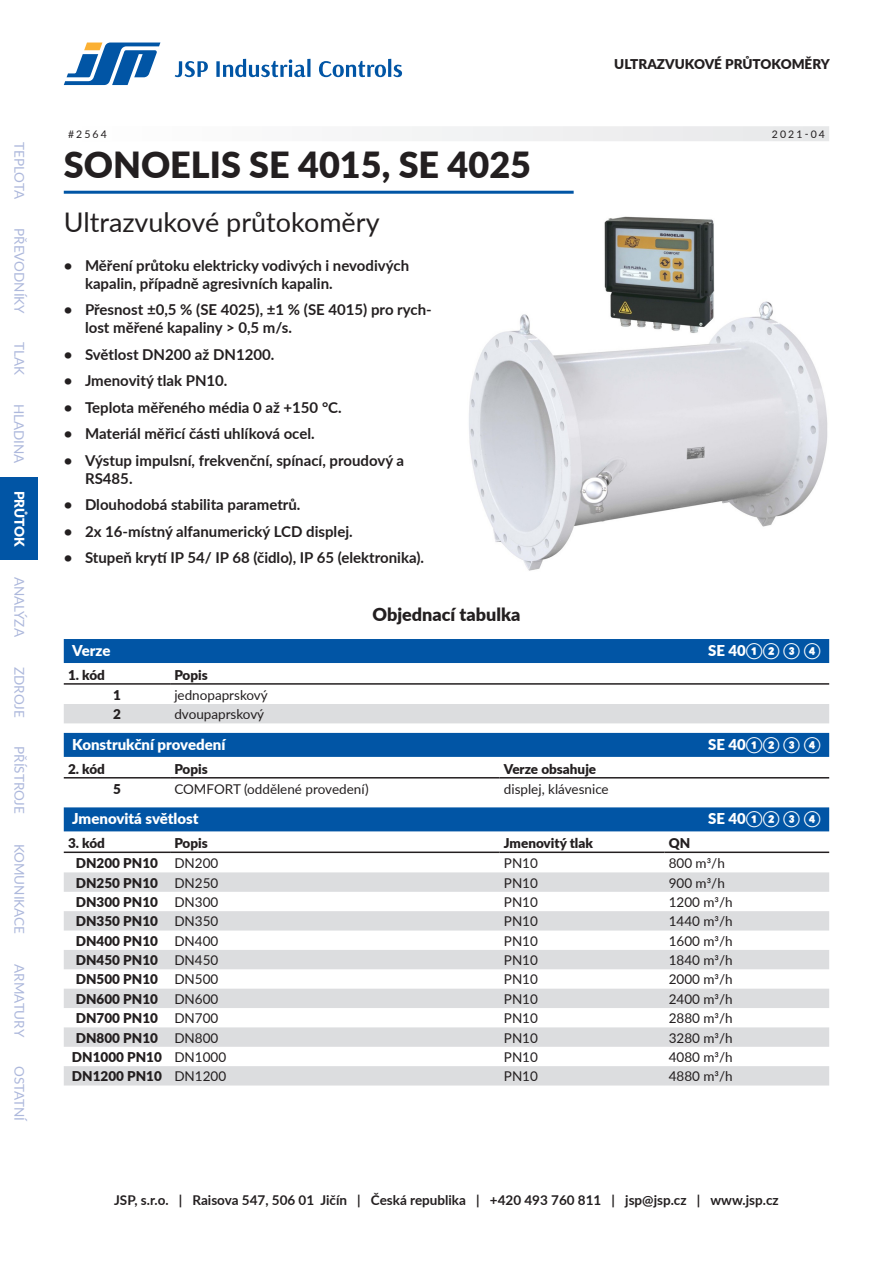
<style>
.page{position:relative;width:893px;height:1263px;background:#fff}
.page>*{position:absolute;margin:0;border:0;box-sizing:border-box;transform-origin:0 0}
.Produkt{font:900 36px "Lato";color:#231f20}
.Popis_produktu{font:27px "Lato";color:#231f20}
.Nadpis_1{font:900 18px "Lato";color:#231f20}
.t1{font:700 15px/18px "Lato";color:#231f20}
.Sekce{font:900 15px "Lato";color:#fff}
.Základ{font:13.5px "Lato";color:#231f20}
.t2{font:700 13.5px "Lato";color:#231f20}
.Kód{font:900 13.5px "Lato";color:#231f20}
.Záklaví{font:900 13.5px "Lato";color:#231f20}
.t3{font:13.5px "Lato";color:#adb8dc}
.t4{font:900 13.5px "Lato";color:#fff}
.Meta{font:10.5px "Lato";letter-spacing:.2em;color:#231f20}
</style>
<div class="page">
<svg style="left:64px;top:43px;width:96px;height:42px"></svg>
<svg style="left:175px;top:59px;width:227px;height:18px"></svg>
<div style="left:0;top:477px;width:38px;height:83px;background:#0155a5"></div>
<div style="left:64px;top:126px;width:765px;height:15px;background:#f2f3f4"></div>
<hr style="left:64px;top:191px;width:510px;height:3px;background:#0155a5">
<div style="left:64px;top:639px;width:765px;height:24px;background:#0155a5"></div>
<div style="left:64px;top:733px;width:765px;height:24px;background:#0155a5"></div>
<div style="left:64px;top:807px;width:765px;height:24px;background:#0155a5"></div>
<div style="left:64px;top:704px;width:765px;height:19px;background:#dcdddf"></div>
<hr style="left:64px;top:683px;width:106px;height:2px;background:#231f20">
<hr style="left:170px;top:683px;width:659px;height:2px;background:#231f20">
<hr style="left:64px;top:777px;width:106px;height:1px;background:#231f20">
<hr style="left:170px;top:777px;width:330px;height:1px;background:#231f20">
<hr style="left:500px;top:777px;width:329px;height:1px;background:#231f20">
<svg style="left:64px;top:872px;width:765px;height:213px;fill:#dcdddf"></svg>
<hr style="left:64px;top:851px;width:106px;height:2px;background:#231f20">
<hr style="left:170px;top:851px;width:330px;height:2px;background:#231f20">
<hr style="left:500px;top:851px;width:164px;height:2px;background:#231f20">
<hr style="left:664px;top:851px;width:165px;height:2px;background:#231f20">
<img style="left:469px;top:216px;width:359px;height:355px">
<p class="t3" style="left:29px;top:142px;width:58px;rotate:90deg">TEPLOTA</p>
<p class="t3" style="left:29px;top:228px;width:87px;rotate:90deg">PŘEVODNÍKY</p>
<p class="t3" style="left:29px;top:342px;width:34px;rotate:90deg">TLAK</p>
<p class="t3" style="left:29px;top:404px;width:61px;rotate:90deg">HLADINA</p>
<p class="t4" style="left:30px;top:491px;width:58px;rotate:90deg">PRŮTOK</p>
<p class="t3" style="left:29px;top:577px;width:61px;rotate:90deg">ANALÝZA</p>
<p class="t3" style="left:29px;top:667px;width:52px;rotate:90deg">ZDROJE</p>
<p class="t3" style="left:29px;top:746px;width:69px;rotate:90deg">PŘÍSTROJE</p>
<p class="t3" style="left:29px;top:844px;width:92px;rotate:90deg">KOMUNIKACE</p>
<p class="t3" style="left:29px;top:964px;width:74px;rotate:90deg">ARMATURY</p>
<p class="t3" style="left:29px;top:1066px;width:58px;rotate:90deg">OSTATNÍ</p>
<p class="Záklaví" style="left:614px;top:54px;width:20px">Ultrazvukové</p>
<p class="Záklaví" style="left:725px;top:54px;width:11px">průtokoměry</p>
<p class="Meta" style="left:68px;top:126px;width:40px">#2564</p>
<p class="Meta" style="left:772px;top:126px;width:55px">2021-04</p>
<p class="Produkt" style="left:64px;top:138px;width:469px">SONOELIS SE 4015, SE 4025</p>
<p class="Popis_produktu" style="left:64px;top:202px;width:317px">Ultrazvukové průtokoměry</p>
<p class="t1" style="left:85px;top:256px;width:326px;text-indent:-21px">• Měření průtoku elektricky vodivých i nevodivých kapalin, případně agresivních kapalin.</p>
<p class="t1" style="left:85px;top:300px;width:348px;text-indent:-21px">• Přesnost ±0,5 % (SE 4025), ±1 % (SE 4015) pro rych&shy;lost měřené kapaliny &gt; 0,5 m/s.</p>
<p class="t1" style="left:64px;top:345px;width:212px">• Světlost DN 200 až DN 1200.</p>
<p class="t1" style="left:64px;top:371px;width:165px">• Jmenovitý tlak PN 10.</p>
<p class="t1" style="left:64px;top:398px;width:279px">• Teplota měřeného média 0 až +150 °C.</p>
<p class="t1" style="left:64px;top:424px;width:252px">• Materiál měřicí části uhlíková ocel.</p>
<p class="t1" style="left:85px;top:451px;width:321px;text-indent:-21px">• Výstup impulsní, frekvenční, spínací, proudový a<br>RS485.</p>
<p class="t1" style="left:64px;top:495px;width:238px">• Dlouhodobá stabilita parametrů.</p>
<p class="t1" style="left:64px;top:522px;width:290px">• 2x 16-místný alfanumerický LCD displej.</p>
<p class="t1" style="left:64px;top:548px;width:362px">• Stupeň krytí IP 54/ IP 68 (čidlo), IP 65 (elektronika).</p>
<p class="Nadpis_1" style="left:373px;top:601px;width:149px">Objednací tabulka</p>
<p class="Sekce" style="left:72px;top:639px;width:40px">Verze</p>
<p class="Sekce" style="left:708px;top:639px;width:114px">SE 40①② ③ ④</p>
<p class="Záklaví" style="left:68px;top:664px;width:38px">1. kód</p>
<p class="Záklaví" style="left:174px;top:664px;width:35px">Popis</p>
<p class="Kód" style="left:113px;top:685px;width:9px">1</p>
<p class="Základ" style="left:174px;top:685px;width:95px">jednopaprskový</p>
<p class="Kód" style="left:113px;top:704px;width:9px">2</p>
<p class="Základ" style="left:174px;top:704px;width:91px">dvoupaprskový</p>
<p class="Sekce" style="left:72px;top:733px;width:155px">Konstrukční provedení</p>
<p class="Sekce" style="left:708px;top:733px;width:114px">SE 40①② ③ ④</p>
<p class="Záklaví" style="left:68px;top:758px;width:38px">2. kód</p>
<p class="Záklaví" style="left:174px;top:758px;width:35px">Popis</p>
<p class="Záklaví" style="left:504px;top:758px;width:94px">Verze obsahuje</p>
<p class="Kód" style="left:113px;top:778px;width:9px">5</p>
<p class="Základ" style="left:174px;top:779px;width:196px">COMFORT (oddělené provedení)</p>
<p class="Základ" style="left:504px;top:779px;width:106px">displej, klávesnice</p>
<p class="Sekce" style="left:72px;top:808px;width:128px">Jmenovitá světlost</p>
<p class="Sekce" style="left:708px;top:808px;width:114px">SE 40①② ③ ④</p>
<p class="Záklaví" style="left:68px;top:833px;width:38px">3. kód</p>
<p class="Záklaví" style="left:174px;top:833px;width:35px">Popis</p>
<p class="Záklaví" style="left:504px;top:833px;width:91px">Jmenovitý tlak</p>
<p class="Záklaví" style="left:669px;top:833px;width:23px">QN</p>
<p class="Kód" style="left:76px;top:853px;width:84px">DN200 PN10</p>
<p class="Základ" style="left:174px;top:853px;width:46px">DN200</p>
<p class="Základ" style="left:504px;top:853px;width:36px">PN10</p>
<p class="Základ" style="left:669px;top:853px;width:58px">800 m3/h</p>
<p class="Kód" style="left:76px;top:872px;width:84px">DN250 PN10</p>
<p class="Základ" style="left:174px;top:873px;width:46px">DN250</p>
<p class="Základ" style="left:504px;top:873px;width:36px">PN10</p>
<p class="Základ" style="left:669px;top:873px;width:58px">900 m3/h</p>
<p class="Kód" style="left:76px;top:892px;width:84px">DN300 PN10</p>
<p class="Základ" style="left:174px;top:892px;width:46px">DN300</p>
<p class="Základ" style="left:504px;top:892px;width:36px">PN10</p>
<p class="Základ" style="left:669px;top:892px;width:66px">1200 m3/h</p>
<p class="Kód" style="left:76px;top:911px;width:84px">DN350 PN10</p>
<p class="Základ" style="left:174px;top:912px;width:46px">DN350</p>
<p class="Základ" style="left:504px;top:912px;width:36px">PN10</p>
<p class="Základ" style="left:669px;top:912px;width:66px">1440 m3/h</p>
<p class="Kód" style="left:76px;top:930px;width:84px">DN400 PN10</p>
<p class="Základ" style="left:174px;top:931px;width:46px">DN400</p>
<p class="Základ" style="left:504px;top:931px;width:36px">PN10</p>
<p class="Základ" style="left:669px;top:931px;width:66px">1600 m3/h</p>
<p class="Kód" style="left:76px;top:950px;width:84px">DN450 PN10</p>
<p class="Základ" style="left:174px;top:950px;width:46px">DN450</p>
<p class="Základ" style="left:504px;top:950px;width:36px">PN10</p>
<p class="Základ" style="left:669px;top:950px;width:66px">1840 m3/h</p>
<p class="Kód" style="left:76px;top:969px;width:84px">DN500 PN10</p>
<p class="Základ" style="left:174px;top:970px;width:46px">DN500</p>
<p class="Základ" style="left:504px;top:970px;width:36px">PN10</p>
<p class="Základ" style="left:669px;top:970px;width:66px">2000 m3/h</p>
<p class="Kód" style="left:76px;top:989px;width:84px">DN600 PN10</p>
<p class="Základ" style="left:174px;top:989px;width:46px">DN600</p>
<p class="Základ" style="left:504px;top:989px;width:36px">PN10</p>
<p class="Základ" style="left:669px;top:989px;width:66px">2400 m3/h</p>
<p class="Kód" style="left:76px;top:1008px;width:84px">DN700 PN10</p>
<p class="Základ" style="left:174px;top:1008px;width:46px">DN700</p>
<p class="Základ" style="left:504px;top:1008px;width:36px">PN10</p>
<p class="Základ" style="left:669px;top:1008px;width:66px">2880 m3/h</p>
<p class="Kód" style="left:76px;top:1027px;width:84px">DN800 PN10</p>
<p class="Základ" style="left:174px;top:1028px;width:46px">DN800</p>
<p class="Základ" style="left:504px;top:1028px;width:36px">PN10</p>
<p class="Základ" style="left:669px;top:1028px;width:66px">3280 m3/h</p>
<p class="Kód" style="left:72px;top:1047px;width:91px">DN1000 PN10</p>
<p class="Základ" style="left:174px;top:1047px;width:53px">DN1000</p>
<p class="Základ" style="left:504px;top:1047px;width:36px">PN10</p>
<p class="Základ" style="left:669px;top:1047px;width:66px">4080 m3/h</p>
<p class="Kód" style="left:72px;top:1066px;width:91px">DN1200 PN10</p>
<p class="Základ" style="left:174px;top:1067px;width:53px">DN1200</p>
<p class="Základ" style="left:504px;top:1067px;width:36px">PN10</p>
<p class="Základ" style="left:669px;top:1067px;width:66px">4880 m3/h</p>
<p class="t2" style="left:64px;top:1190px;width:173px">48 | Snímače průtoku</p>
<p class="t2" style="left:621px;top:1190px;width:210px">Objednávkový katalog 2021</p>
<p class="t2" style="left:114px;top:1190px;width:666px">JSP, s.r.o. | Raisova 547, 506 01 Jičín | Česká republika | +420 493 760 811 | jsp@jsp.cz | www.jsp.cz</p>
</div>
